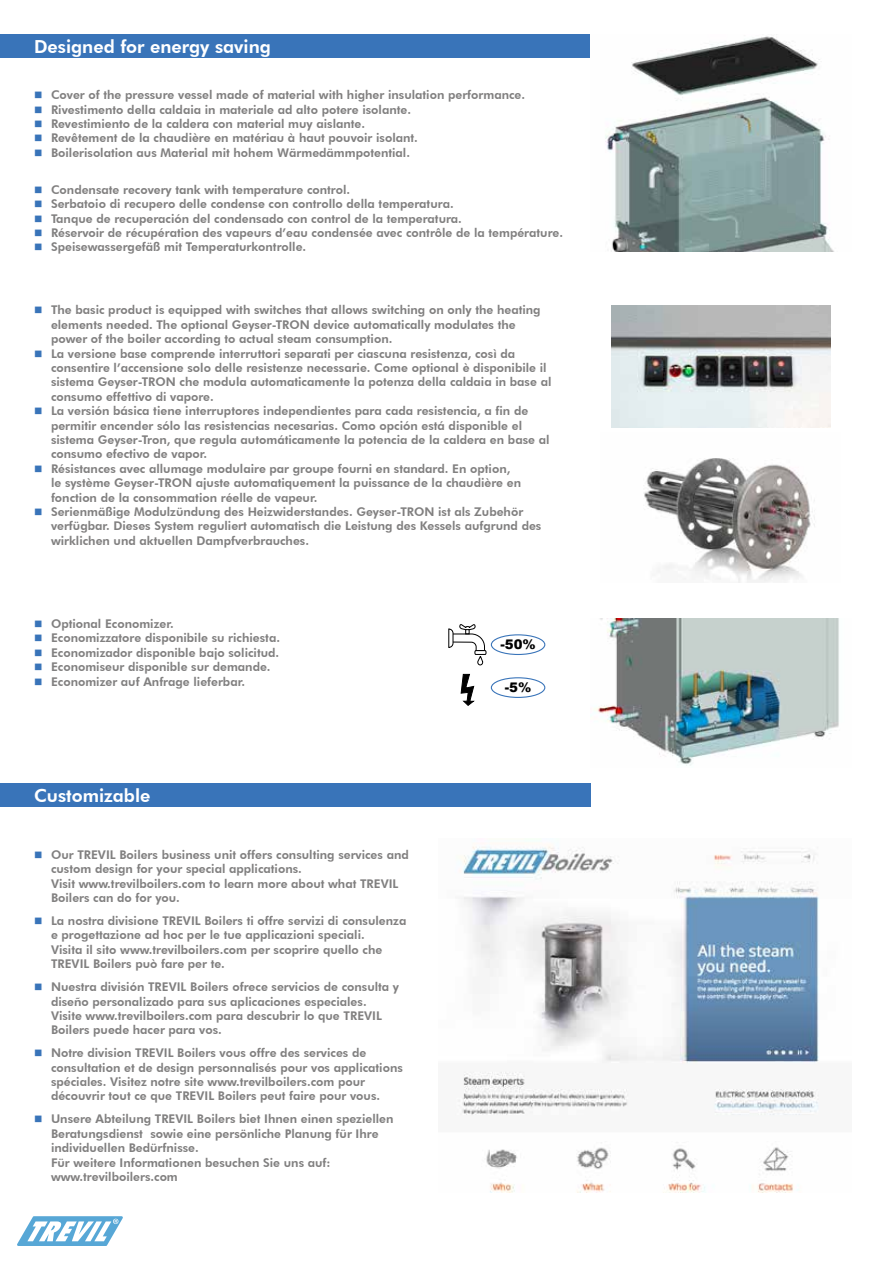
<style>
.page{position:relative;width:893px;height:1263px;background:#fff}
.page>*{position:absolute;margin:0;border:0;box-sizing:border-box;transform-origin:0 0}
.t1{font:800 18px "Futura BT";color:#fff}
.t2{font:900 13.2px "Arial";color:#000}
.t3{font:800 12px/14.4px "Futura BT";color:#818080}
</style>
<div class="page">
<img style="left:458px;top:845px;width:361px;height:347px">
<img style="left:644px;top:458px;width:171px;height:125px">
<svg style="left:448px;top:624px;width:38px;height:41px"></svg>
<svg style="left:461px;top:674px;width:13px;height:32px"></svg>
<div style="left:491px;top:634px;width:54px;height:21px;border:1px solid #3974b9;border-radius:50%"></div>
<div style="left:491px;top:677px;width:54px;height:21px;border:1px solid #3974b9;border-radius:50%"></div>
<div style="left:0;top:34px;width:590px;height:23px;background:#3974b9"></div>
<div style="left:0;top:783px;width:590px;height:24px;background:#3974b9"></div>
<svg style="left:17px;top:1216px;width:106px;height:30px"></svg>
<img style="left:595px;top:619px;width:244px;height:147px">
<img style="left:605px;top:36px;width:229px;height:215px">
<img style="left:612px;top:305px;width:218px;height:122px">
<h1 class="t1" style="left:34px;top:35px;width:238px">Designed for energy saving</h1>
<p class="t3" style="left:51px;top:88px;width:476px">Cover of the pressure vessel made of material with higher insulation performance.<br>Rivestimento della caldaia in materiale ad alto potere isolante.<br>Revestimiento de la caldera con material muy aislante.<br>Revêtement de la chaudière en matériau à haut pouvoir isolant.<br>Boilerisolation aus Material mit hohem Wärmedämmpotential.</p>
<p class="t3" style="left:51px;top:182px;width:514px">Condensate recovery tank with temperature control.<br>Serbatoio di recupero delle condense con controllo della temperatura.<br>Tanque de recuperación del condensado con control de la temperatura.<br>Réservoir de récupération des vapeurs d’eau condensée avec contrôle de la température.<br>Speisewassergefäß mit Temperaturkontrolle.</p>
<p class="t3" style="left:51px;top:303px;width:502px">The basic product is equipped with switches that allows switching on only the heating elements needed. The optional Geyser-TRON device automatically modulates the power of the boiler according to actual steam consumption.<br>La versione base comprende interruttori separati per ciascuna resistenza, così da consentire l’accensione solo delle resistenze necessarie. Come optional è disponibile il sistema Geyser-TRON che modula automaticamente la potenza della caldaia in base al consumo effettivo di vapore.<br>La versión básica tiene interruptores independientes para cada resistencia, a fin de permitir encender sólo las resistencias necesarias. Como opción está disponible el sistema Geyser-Tron, que regula automáticamente la potencia de la caldera en base al consumo efectivo de vapor.<br>Résistances avec allumage modulaire par groupe fourni en standard. En option,<br>le système Geyser-TRON ajuste automatiquement la puissance de la chaudière en fonction de la consommation réelle de vapeur.<br>Serienmäßige Modulzündung des Heizwiderstandes. Geyser-TRON ist als Zubehör verfügbar. Dieses System reguliert automatisch die Leistung des Kessels aufgrund des wirklichen und aktuellen Dampfverbrauches.</p>
<p class="t3" style="left:51px;top:616px;width:230px">Optional Economizer.<br>Economizzatore disponibile su richiesta.<br>Economizador disponible bajo solicitud.<br>Economiseur disponible sur demande.<br>Economizer auf Anfrage lieferbar.</p>
<h1 class="t1" style="left:34px;top:785px;width:118px">Customizable</h1>
<p class="t3" style="left:51px;top:847px;width:359px">Our TREVIL Boilers business unit offers consulting services and custom design for your special applications.<br>Visit www.trevilboilers.com to learn more about what TREVIL Boilers can do for you.</p>
<p class="t3" style="left:51px;top:913px;width:357px">La nostra divisione TREVIL Boilers ti offre servizi di consulenza e progettazione ad hoc per le tue applicazioni speciali.<br>Visita il sito www.trevilboilers.com per scoprire quello che TREVIL Boilers può fare per te.</p>
<p class="t3" style="left:51px;top:979px;width:350px">Nuestra división TREVIL Boilers ofrece servicios de consulta y diseño personalizado para sus aplicaciones especiales.<br>Visite www.trevilboilers.com para descubrir lo que TREVIL Boilers puede hacer para vos.</p>
<p class="t3" style="left:51px;top:1046px;width:353px">Notre division TREVIL Boilers vous offre des services de consultation et de design personnalisés pour vos applications spéciales. Visitez notre site www.trevilboilers.com pour découvrir tout ce que TREVIL Boilers peut faire pour vous.</p>
<p class="t3" style="left:51px;top:1112px;width:344px">Unsere Abteilung TREVIL Boilers biet Ihnen einen speziellen Beratungsdienst sowie eine persönliche Planung für Ihre individuellen Bedürfnisse.<br>Für weitere Informationen besuchen Sie uns auf: www.trevilboilers.com</p>
<p class="t2" style="left:500px;top:635px;width:37px">-50%</p>
<p class="t2" style="left:505px;top:678px;width:28px">-5%</p>
</div>
